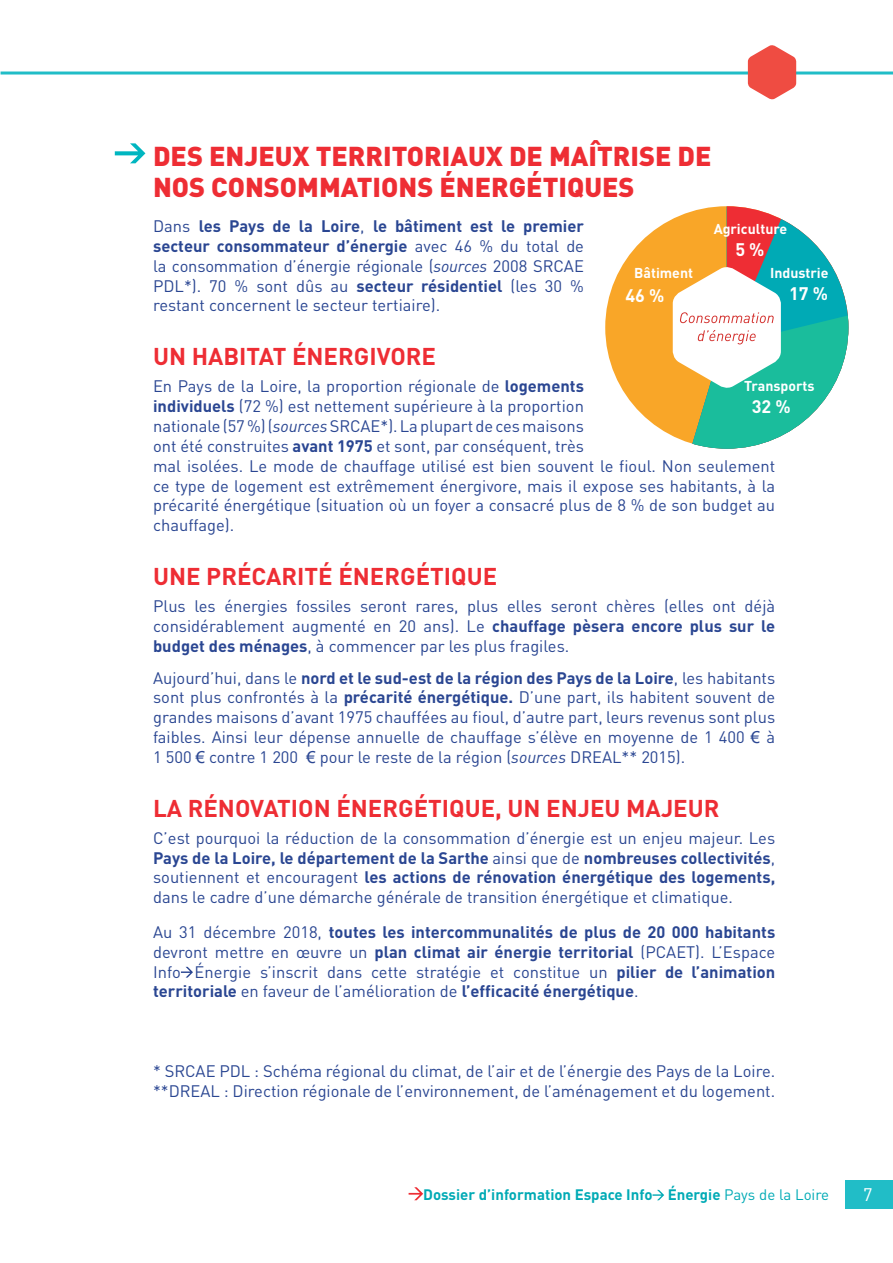
<style>
.page{position:relative;width:893px;height:1263px;background:#fff}
.page>*{position:absolute;margin:0;border:0;box-sizing:border-box;transform-origin:0 0}
.t1{font:900 27px "DIN";color:#ee2d34}
.t2{font:700 24px "DIN";color:#ee2d34}
.t3{font:700 18px "DIN";color:#fff}
.t4{font:18px "DIN";color:#fff}
.t5{font:16.5px/19.8px "DIN";color:#2a4692;text-align:justify}
.t6{font:700 15px "DIN";color:#00aab5}
.t7{font:700 14.1px "DIN";color:#fff}
.s1{font-weight:700}
.s2{font-style:italic}
.s3{font-family:"Arial"}
.s4{font-weight:400}
</style>
<div class="page">
<svg style="left:181px;top:967px;width:12px;height:10px"></svg>
<svg style="left:115px;top:143px;width:30px;height:20px"></svg>
<div style="left:845px;top:1180px;width:48px;height:28px;background:#21bdc7"></div>
<hr style="left:1px;top:72px;width:892px;height:3px;background:#21bdc7">
<svg style="left:748px;top:45px;width:48px;height:55px"></svg>
<svg style="left:409px;top:1187px;width:14px;height:13px"></svg>
<svg style="left:652px;top:1190px;width:12px;height:10px"></svg>
<div style="left:605px;top:206px;width:243px;height:243px;background:#f9a628;border-radius:50%"></div>
<svg style="left:673px;top:206px;width:175px;height:243px"></svg>
<p class="t1" style="left:153px;top:138px;width:560px">DES ENJEUX TERRITORIAUX DE MAÎTRISE DE</p>
<p class="t1" style="left:153px;top:170px;width:483px">NOS CONSOMMATIONS ÉNERGÉTIQUES</p>
<p class="t5" style="left:153px;top:216px;width:432px">Dans <span class="s1">les Pays de la Loire</span>, <span class="s1">le bâtiment est le premier secteur consommateur d’énergie</span> avec 46 % du total de la consommation d’énergie régionale (<span class="s2">sources</span> 2008 SRCAE PDL*). 70 % sont dûs au <span class="s1">secteur résidentiel</span> (les 30 % restant concernent le secteur tertiaire).</p>
<p class="t2" style="left:153px;top:341px;width:284px">UN HABITAT ÉNERGIVORE</p>
<p class="t5" style="left:153px;top:376px;width:624px;text-align:left">En Pays de la Loire, la proportion régionale de <span class="s1">logements<br>individuels</span> (72 %) est nettement supérieure à la proportion<br>nationale (57 %) (<span class="s2">sources</span> SRCAE*). La plupart de ces maisons<br>ont été construites <span class="s1">avant 1975</span> et sont, par conséquent, très<br>mal isolées. Le mode de chauffage utilisé est bien souvent le fioul. Non seulement ce type de logement est extrêmement énergivore, mais il expose ses habitants, à la précarité énergétique (situation où un foyer a consacré plus de 8 % de son budget au chauffage).</p>
<p class="t2" style="left:153px;top:561px;width:346px">UNE PRÉCARITÉ ÉNERGÉTIQUE</p>
<p class="t5" style="left:153px;top:596px;width:624px">Plus les énergies fossiles seront rares, plus elles seront chères (elles ont déjà considérablement augmenté en 20 ans). Le <span class="s1">chauffage pèsera encore plus sur le budget des ménages</span>, à commencer par les plus fragiles.</p>
<p class="t5" style="left:153px;top:667px;width:624px">Aujourd’hui, dans le <span class="s1">nord et le sud-est de la région des Pays de la Loire</span>, les habitants sont plus confrontés à la <span class="s1">précarité énergétique.</span> D’une part, ils habitent souvent de grandes maisons d’avant 1975 chauffées au fioul, d’autre part, leurs revenus sont plus faibles. Ainsi leur dépense annuelle de chauffage s’élève en moyenne de 1 400 <span class="s3">€</span> à 1 500 <span class="s3">€</span> contre 1 200 <span class="s3">€</span> pour le reste de la région (<span class="s2">sources</span> DREAL** 2015).</p>
<p class="t2" style="left:153px;top:792px;width:568px">LA RÉNOVATION ÉNERGÉTIQUE, UN ENJEU MAJEUR</p>
<p class="t5" style="left:153px;top:827px;width:624px">C’est pourquoi la réduction de la consommation d’énergie est un enjeu majeur. Les <span class="s1">Pays de la Loire, le département de la Sarthe</span> ainsi que de <span class="s1">nombreuses collectivités</span>, soutiennent et encouragent <span class="s1">les actions de rénovation énergétique des logements, </span>dans le cadre d’une démarche générale de transition énergétique et climatique.</p>
<p class="t5" style="left:153px;top:922px;width:624px">Au 31 décembre 2018, <span class="s1">toutes les intercommunalités de plus de 20 000 habitants </span>devront mettre en œuvre un <span class="s1">plan climat air énergie territorial</span> (PCAET). L’Espace Info Énergie s’inscrit dans cette stratégie et constitue un <span class="s1">pilier de l’animation territoriale</span> en faveur de l’amélioration de <span class="s1">l’efficacité énergétique</span>.</p>
<p class="t7" style="left:714px;top:219px;width:75px">Agriculture</p>
<p class="t3" style="left:735px;top:237px;width:31px">5 %</p>
<p class="t7" style="left:634px;top:263px;width:60px">Bâtiment</p>
<p class="t7" style="left:770px;top:263px;width:60px">Industrie</p>
<p class="t3" style="left:789px;top:282px;width:40px">17 %</p>
<p class="t3" style="left:625px;top:283px;width:40px">46 %</p>
<p class="t7" style="left:744px;top:377px;width:72px">Transports</p>
<p class="t3" style="left:752px;top:395px;width:40px">32 %</p>
<p class="t5" style="left:153px;top:1061px;width:624px">* SRCAE PDL : Schéma régional du climat, de l’air et de l’énergie des Pays de la Loire. **DREAL : Direction régionale de l’environnement, de l’aménagement et du logement.</p>
<p class="t6" style="left:423px;top:1185px;width:407px">Dossier d’information Espace Info Énergie <span class="s4">Pays de la Loire</span></p>
<p class="t4" style="left:863px;top:1183px;width:11px">7</p>
</div>
